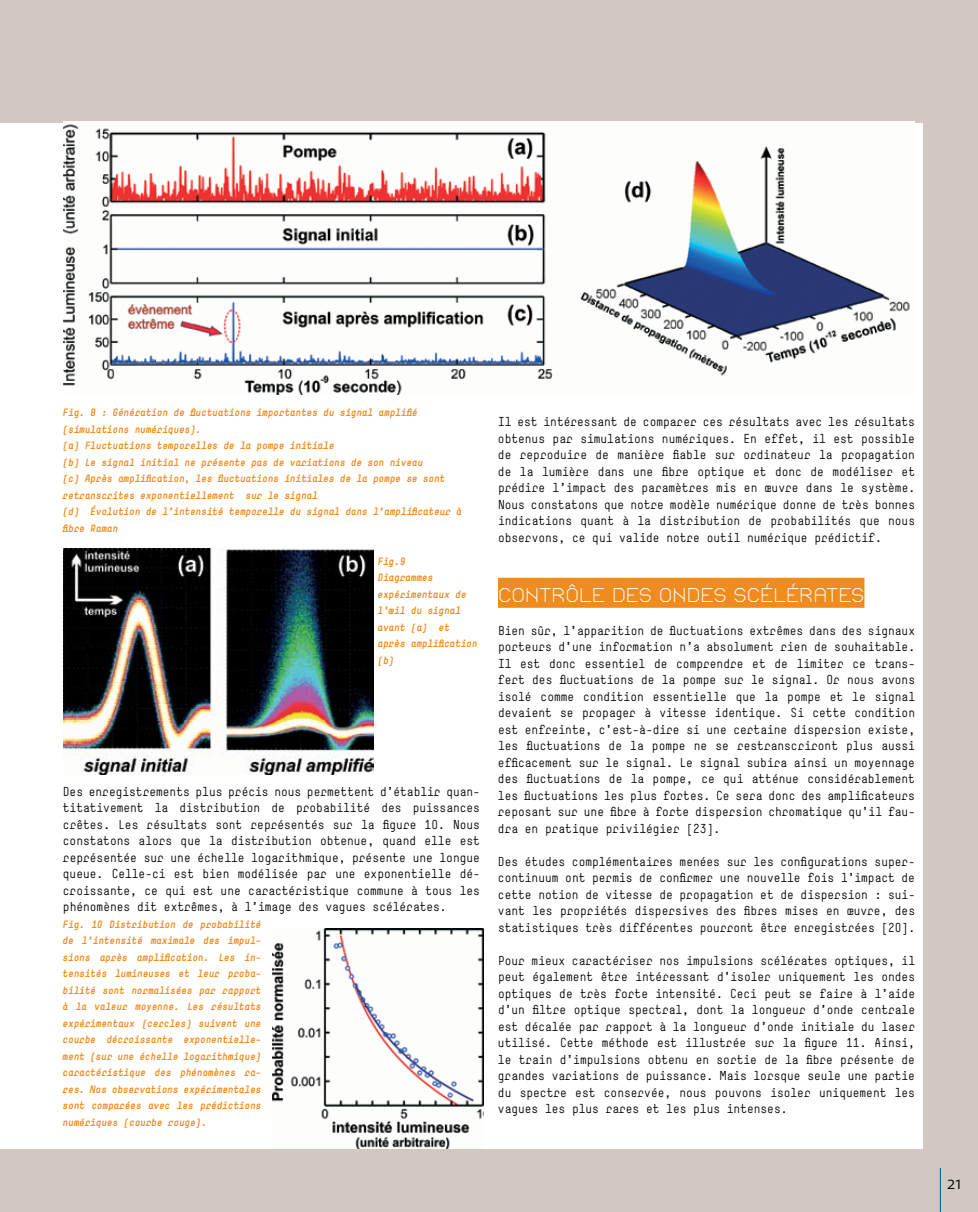
<style>
.page{position:relative;width:978px;height:1212px;background:#d1c8c4}
.page>*{position:absolute;margin:0;border:0;box-sizing:border-box;transform-origin:0 0}
.t1{font:19.5px "Vectrex";color:#fff}
.t2{font:300 18px "The Mix";color:#000}
.t3{font:12.75px/16.5px "Simple";color:#000;text-align:justify}
.t4{font:italic 700 10.5px/16.5px "Simple";color:#f08b1d}
</style>
<div class="page">
<hr style="left:940px;top:1168px;width:1px;height:44px;background:#006d86">
<div style="left:0;top:123px;width:923px;height:1026px;background:#fff"></div>
<div style="left:498px;top:578px;width:366px;height:30px;background:#f08b1d"></div>
<img style="left:64px;top:122px;width:850px;height:272px">
<img style="left:64px;top:549px;width:310px;height:226px">
<img style="left:272px;top:928px;width:211px;height:220px">
<p class="t4" style="left:63px;top:404px;width:401px">Fig. 8 : Génération de fluctuations importantes du signal amplifié (simulations numériques).<br>(a) Fluctuations temporelles de la pompe initiale<br>(b) Le signal initial ne présente pas de variations de son niveau<br>(c) Après amplification, les fluctuations initiales de la pompe se sont retranscrites exponentiellement sur le signal<br>(d) Évolution de l’intensité temporelle du signal dans l’amplificateur à fibre Raman</p>
<p class="t4" style="left:378px;top:553px;width:101px">Fig.9<br>Diagrammes expérimentaux de l’œil du signal avant (a) et après amplification (b)</p>
<p class="t3" style="left:63px;top:783px;width:419px">Des enregistrements plus précis nous permettent d’établir quan&shy;titativement la distribution de probabilité des puissances crêtes. Les résultats sont représentés sur la figure 10. Nous constatons alors que la distribution obtenue, quand elle est représentée sur une échelle logarithmique, présente une longue queue. Celle-ci est bien modélisée par une exponentielle dé&shy;croissante, ce qui est une caractéristique commune à tous les phénomènes dit extrêmes, à l’image des vagues scélérates.</p>
<p class="t4" style="left:63px;top:916px;width:200px;text-align:justify">Fig. 10 Distribution de probabilité de l’intensité maximale des impul&shy;sions après amplification. Les in&shy;tensités lumineuses et leur proba&shy;bilité sont normalisées par rapport à la valeur moyenne. Les résultats expérimentaux (cercles) suivent une courbe décroissante exponentielle&shy;ment (sur une échelle logarithmique) caractéristique des phénomènes ra&shy;res. Nos observations expérimentales sont comparées avec les prédictions numériques (courbe rouge).</p>
<p class="t3" style="left:498px;top:413px;width:419px">Il est intéressant de comparer ces résultats avec les résultats obtenus par simulations numériques. En effet, il est possible de reproduire de manière fiable sur ordinateur la propagation de la lumière dans une fibre optique et donc de modéliser et prédire l’impact des paramètres mis en œuvre dans le système.<br>Nous constatons que notre modèle numérique donne de très bonnes indications quant à la distribution de probabilités que nous observons, ce qui valide notre outil numérique prédictif.</p>
<h1 class="t1" style="left:498px;top:583px;width:368px">CONTRÔLE DES ONDES SCÉLÉRATES</h1>
<p class="t3" style="left:498px;top:622px;width:419px">Bien sûr, l’apparition de fluctuations extrêmes dans des signaux porteurs d’une information n’a absolument rien de souhaitable.<br>Il est donc essentiel de comprendre et de limiter ce trans&shy;fert des fluctuations de la pompe sur le signal. Or nous avons isolé comme condition essentielle que la pompe et le signal devaient se propager à vitesse identique. Si cette condition est enfreinte, c’est-à-dire si une certaine dispersion existe, les fluctuations de la pompe ne se restranscriront plus aussi efficacement sur le signal. Le signal subira ainsi un moyennage des fluctuations de la pompe, ce qui atténue considérablement les fluctuations les plus fortes. Ce sera donc des amplificateurs reposant sur une fibre à forte dispersion chromatique qu’il fau&shy;dra en pratique privilégier [23].</p>
<p class="t3" style="left:498px;top:853px;width:419px">Des études complémentaires menées sur les configurations super&shy;continuum ont permis de confirmer une nouvelle fois l’impact de cette notion de vitesse de propagation et de dispersion : sui&shy;vant les propriétés dispersives des fibres mises en œuvre, des statistiques très différentes pourront être enregistrées [20].</p>
<p class="t3" style="left:498px;top:952px;width:419px">Pour mieux caractériser nos impulsions scélérates optiques, il peut également être intéressant d’isoler uniquement les ondes optiques de très forte intensité. Ceci peut se faire à l’aide d’un filtre optique spectral, dont la longueur d’onde centrale est décalée par rapport à la longueur d’onde initiale du laser utilisé. Cette méthode est illustrée sur la figure 11. Ainsi, le train d’impulsions obtenu en sortie de la fibre présente de grandes variations de puissance. Mais lorsque seule une partie du spectre est conservée, nous pouvons isoler uniquement les vagues les plus rares et les plus intenses.</p>
<h2 class="t2" style="left:947px;top:1168px;width:16px">21</h2>
</div>
